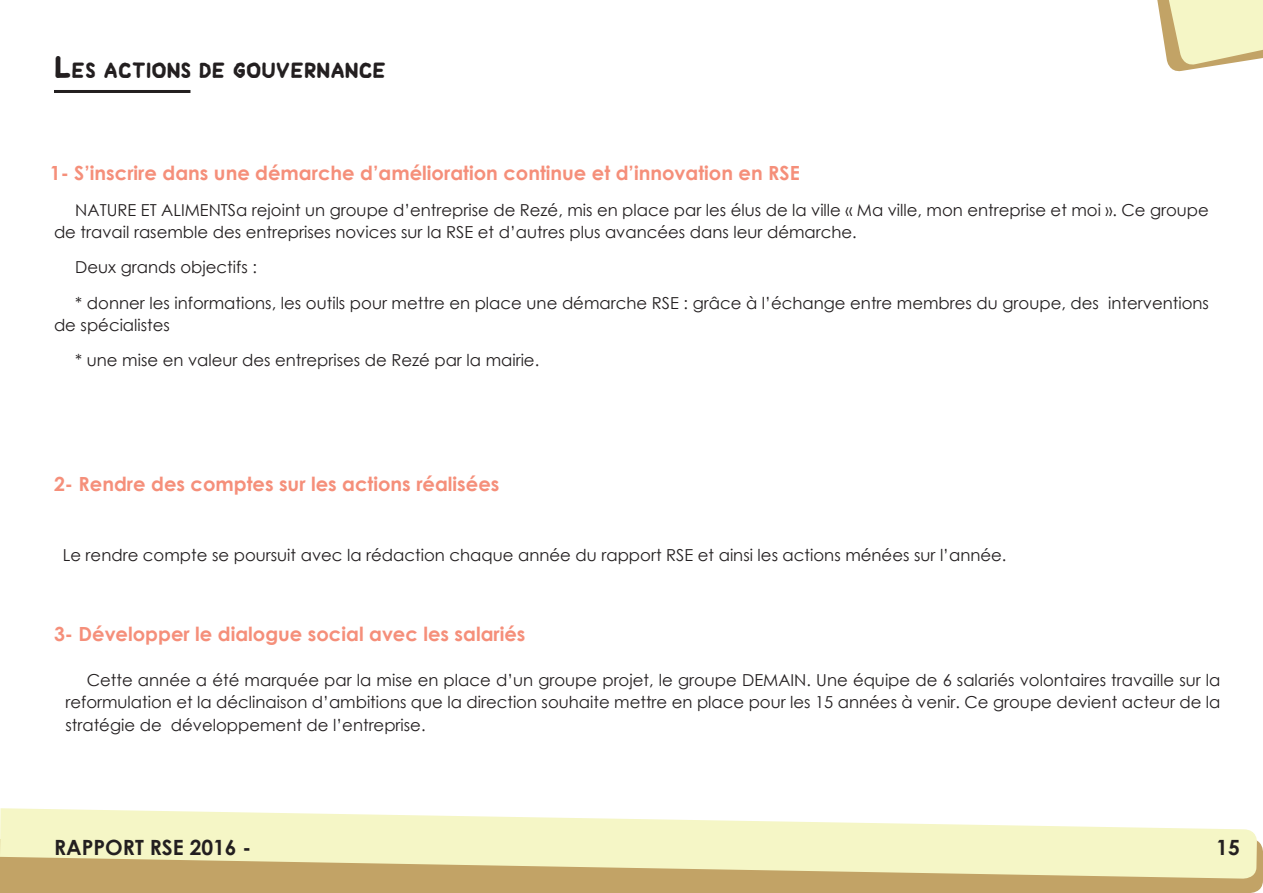
<style>
.page{position:relative;width:1263px;height:893px;background:#fff}
.page>*{position:absolute;margin:0;border:0;box-sizing:border-box;transform-origin:0 0}
.t1{font:21px "Handform";color:#231f20}
.t2{font:700 21px "Century Gothic";color:#231f20}
.t3{font:700 19.5px "Century Gothic";color:#f58f7a}
.t4{font:16.5px/22.5px "Century Gothic";color:#231f20}
.s1{font-size:30px}
</style>
<div class="page">
<div style="left:0;top:840px;width:1263px;height:53px;background:#c2a366"></div>
<svg style="left:0;top:808px;width:1257px;height:71px;fill:#f5f6c6"></svg>
<svg style="left:1157px;top:0;width:106px;height:72px;background:#ece7bb"></svg>
<hr style="left:54px;top:90px;width:136px;height:3px;background:#231f20">
<p class="t1" style="left:54px;top:58px;width:334px"><span class="s1">L</span>ES ACTIONS DE GOUVERNANCE</p>
<p class="t3" style="left:50px;top:158px;width:751px">1- S’inscrire dans une démarche d’amélioration continue et d’innovation en RSE</p>
<p class="t4" style="left:54px;top:198px;width:1156px;text-indent:21px">NATURE ET ALIMENTSa rejoint un groupe d’entreprise de Rezé, mis en place par les élus de la ville « Ma ville, mon entreprise et moi ». Ce groupe de travail rasemble des entreprises novices sur la RSE et d’autres plus avancées dans leur démarche.</p>
<p class="t4" style="left:75px;top:250px;width:1135px;line-height:35.2px">Deux grands objectifs :<br>* donner les informations, les outils pour mettre en place une démarche RSE : grâce à l’échange entre membres du groupe, des interventions</p>
<p class="t4" style="left:75px;top:307px;width:465px;line-height:35.2px;text-indent:-21px">de spécialistes<br>* une mise en valeur des entreprises de Rezé par la mairie.</p>
<p class="t3" style="left:54px;top:469px;width:447px">2- Rendre des comptes sur les actions réalisées</p>
<p class="t4" style="left:63px;top:543px;width:945px">Le rendre compte se poursuit avec la rédaction chaque année du rapport RSE et ainsi les actions ménées sur l’année.</p>
<p class="t3" style="left:54px;top:619px;width:473px">3- Développer le dialogue social avec les salariés</p>
<p class="t4" style="left:65px;top:668px;width:1156px;text-align:justify;text-indent:21px">Cette année a été marquée par la mise en place d’un groupe projet, le groupe DEMAIN. Une équipe de 6 salariés volontaires travaille sur la reformulation et la déclinaison d’ambitions que la direction souhaite mettre en place pour les 15 années à venir. Ce groupe devient acteur de la stratégie de développement de l’entreprise.</p>
<p class="t2" style="left:54px;top:831px;width:199px">RAPPORT RSE 2016 -</p>
<p class="t2" style="left:1216px;top:831px;width:25px">15</p>
</div>
